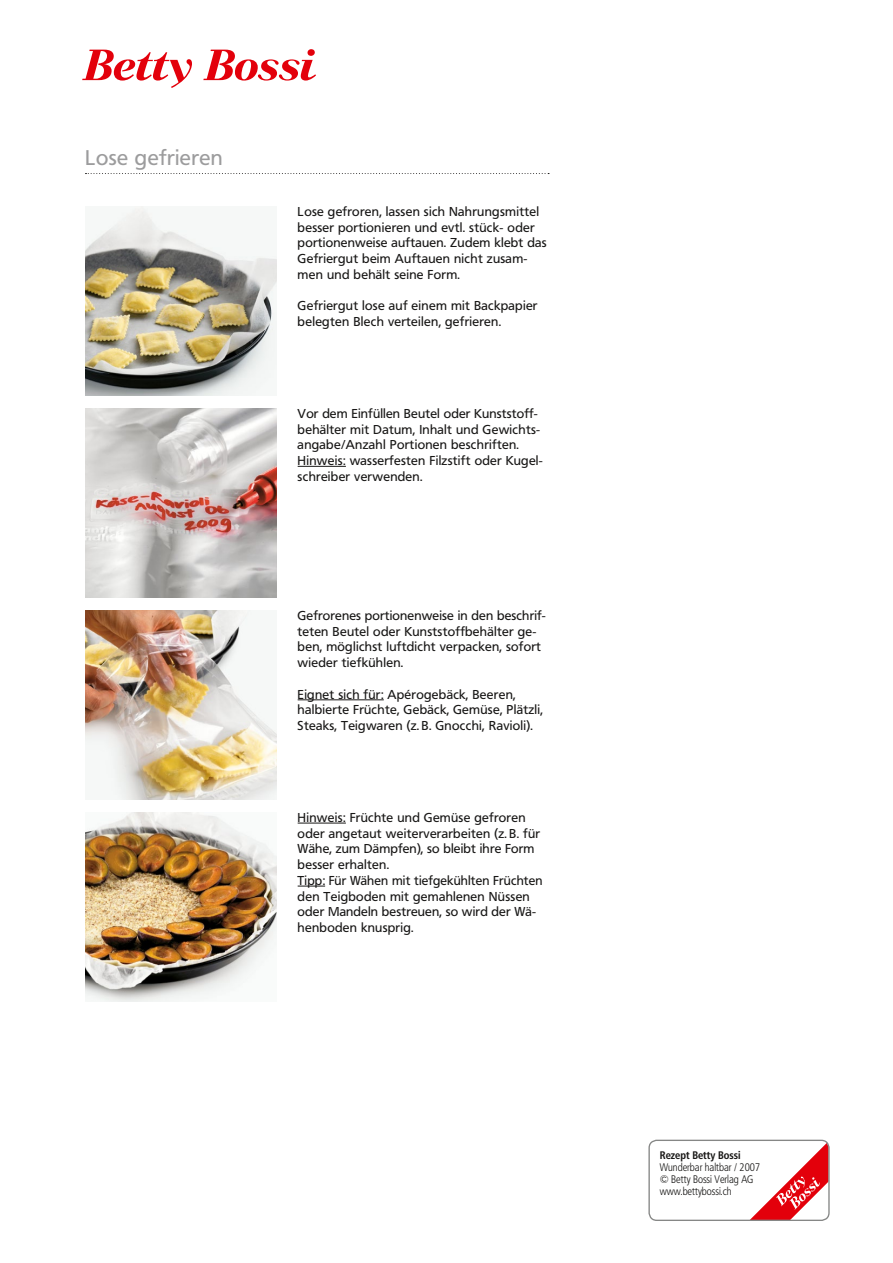
<style>
.page{position:relative;width:893px;height:1263px;background:#fff}
.page>*{position:absolute;margin:0;border:0;box-sizing:border-box;transform-origin:0 0}
.t1{font:21px "Frutiger B Bn";letter-spacing:.025em;color:#9c9c9d}
.t2{font:12.75px/15.8px "Frutiger B Bn";letter-spacing:.025em;color:#181716}
.t3{font:10.8px/12px "Frutiger B Bn Con Light";color:#181716}
.t4{font:10.8px "Frutiger B Bn Con Bold";color:#181716}
</style>
<div class="page">
<svg style="left:82px;top:50px;width:110px;height:38px"></svg>
<svg style="left:203px;top:49px;width:113px;height:32px"></svg>
<svg style="left:751px;top:1140px;width:77px;height:79px"></svg>
<div style="left:648px;top:1140px;width:182px;height:81px;border:1px solid #868786;border-radius:8px"></div>
<svg style="left:85px;top:173px;width:464px;height:1px"></svg>
<hr style="left:298px;top:466px;width:48px;height:1px;background:#181716">
<hr style="left:298px;top:699px;width:86px;height:1px;background:#181716">
<hr style="left:298px;top:823px;width:48px;height:1px;background:#181716">
<svg style="left:298px;top:886px;width:27px;height:1px"></svg>
<img style="left:85px;top:206px;width:191px;height:189px">
<img style="left:85px;top:408px;width:191px;height:189px">
<img style="left:85px;top:610px;width:191px;height:189px">
<img style="left:85px;top:812px;width:191px;height:189px">
<h1 class="t1" style="left:85px;top:147px;width:139px">Lose gefrieren</h1>
<p class="t2" style="left:298px;top:204px;width:250px">Lose gefroren, lassen sich Nahrungsmittel besser portionieren und evtl. stück- oder portionenweise auftauen. Zudem klebt das Gefriergut beim Auftauen nicht zusam&shy;men und behält seine Form.</p>
<p class="t2" style="left:298px;top:299px;width:241px">Gefriergut lose auf einem mit Backpapier belegten Blech verteilen, gefrieren.</p>
<p class="t2" style="left:298px;top:406px;width:247px">Vor dem Einfüllen Beutel oder Kunststoff&shy;behälter mit Datum, Inhalt und Gewichts&shy;angabe/Anzahl Portionen beschriften.<br>Hinweis: wasserfesten Filzstift oder Kugel&shy;schreiber verwenden.</p>
<p class="t2" style="left:298px;top:608px;width:249px">Gefrorenes portionenweise in den beschrif&shy;teten Beutel oder Kunststoffbehälter ge&shy;ben, möglichst luftdicht verpacken, sofort wieder tiefkühlen.</p>
<p class="t2" style="left:298px;top:687px;width:247px">Eignet sich für: Apérogebäck, Beeren, halbierte Früchte, Gebäck, Gemüse, Plätzli,<br>Steaks, Teigwaren (z. B. Gnocchi, Ravioli).</p>
<p class="t2" style="left:298px;top:810px;width:246px">Hinweis: Früchte und Gemüse gefroren oder angetaut weiterverarbeiten (z. B. für Wähe, zum Dämpfen), so bleibt ihre Form besser erhalten.<br>Tipp: Für Wähen mit tiefgekühlten Früchten den Teigboden mit gemahlenen Nüssen oder Mandeln bestreuen, so wird der Wä&shy;henboden knusprig.</p>
<p class="t4" style="left:660px;top:1148px;width:82px">Rezept Betty Bossi</p>
<p class="t3" style="left:660px;top:1161px;width:102px">Wunderbar haltbar / 2007 © Betty Bossi Verlag AG www.bettybossi.ch</p>
</div>
